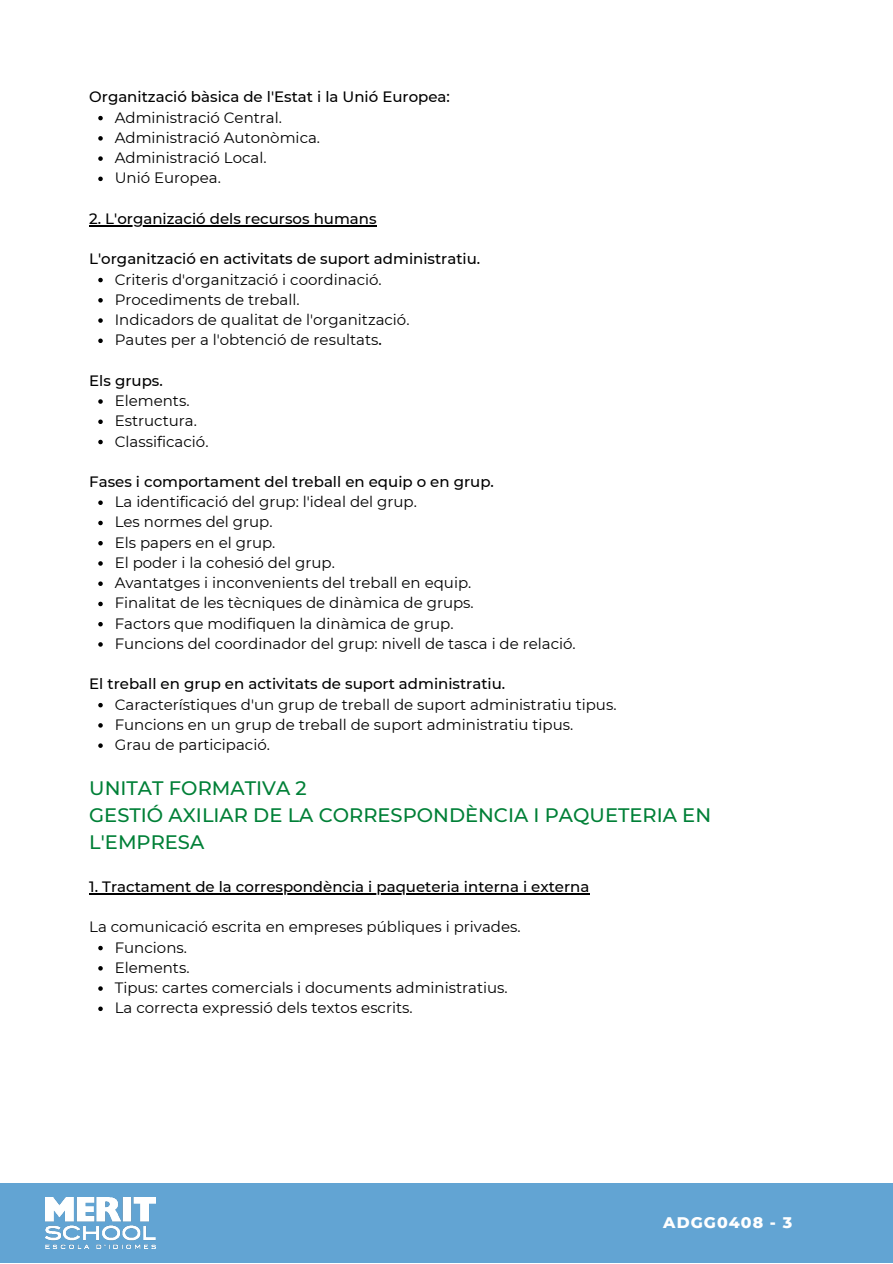
<style>
.page{position:relative;width:893px;height:1264px;background:#fff}
.page>*{position:absolute;margin:0;border:0;box-sizing:border-box;transform-origin:0 0}
.t1{font:500 19.5px/27px "Montserrat";color:#008037}
.t2{font:800 15.75px "Montserrat";letter-spacing:.07em;color:#fff}
.t3{font:15px/20.2px "Montserrat";color:#000}
.t4{font:500 15px "Montserrat";color:#000}
.s1{font-weight:500}
</style>
<div class="page">
<svg style="left:98px;top:116px;width:5px;height:4px"></svg>
<svg style="left:98px;top:136px;width:5px;height:5px"></svg>
<svg style="left:98px;top:156px;width:5px;height:5px"></svg>
<svg style="left:98px;top:177px;width:5px;height:4px"></svg>
<svg style="left:98px;top:278px;width:5px;height:4px"></svg>
<svg style="left:98px;top:298px;width:5px;height:4px"></svg>
<svg style="left:98px;top:318px;width:5px;height:5px"></svg>
<svg style="left:98px;top:338px;width:5px;height:5px"></svg>
<svg style="left:98px;top:399px;width:5px;height:5px"></svg>
<svg style="left:98px;top:419px;width:5px;height:5px"></svg>
<svg style="left:98px;top:440px;width:5px;height:4px"></svg>
<svg style="left:98px;top:500px;width:5px;height:5px"></svg>
<svg style="left:98px;top:520px;width:5px;height:5px"></svg>
<svg style="left:98px;top:541px;width:5px;height:4px"></svg>
<svg style="left:98px;top:561px;width:5px;height:4px"></svg>
<svg style="left:98px;top:581px;width:5px;height:5px"></svg>
<svg style="left:98px;top:601px;width:5px;height:5px"></svg>
<svg style="left:98px;top:622px;width:5px;height:4px"></svg>
<svg style="left:98px;top:642px;width:5px;height:4px"></svg>
<svg style="left:98px;top:703px;width:5px;height:4px"></svg>
<svg style="left:98px;top:723px;width:5px;height:4px"></svg>
<svg style="left:98px;top:743px;width:5px;height:5px"></svg>
<svg style="left:98px;top:945px;width:5px;height:5px"></svg>
<svg style="left:98px;top:966px;width:5px;height:4px"></svg>
<svg style="left:98px;top:986px;width:5px;height:4px"></svg>
<svg style="left:98px;top:1006px;width:5px;height:5px"></svg>
<hr style="left:89px;top:225px;width:287px;height:1px;background:#000">
<hr style="left:89px;top:893px;width:500px;height:1px;background:#000">
<div style="left:0;top:1183px;width:892px;height:79px;background:#62a4d3"></div>
<img style="left:46px;top:1197px;width:109px;height:50px">
<p class="t4" style="left:89px;top:88px;width:362px">Organització bàsica de l'Estat i la Unió Europea:</p>
<p class="t3" style="left:115px;top:107px;width:207px">Administració Central.<br>Administració Autonòmica.<br>Administració Local.<br>Unió Europea.</p>
<p class="t4" style="left:89px;top:209px;width:289px">2. L'organizació dels recursos humans</p>
<p class="t4" style="left:89px;top:250px;width:392px">L'organització en activitats de suport administratiu.</p>
<p class="t3" style="left:115px;top:269px;width:296px">Criteris d'organització i coordinació.<br>Procediments de treball.<br>Indicadors de qualitat de l'organització.<br>Pautes per a l'obtenció de resultats<span class="s1">.</span></p>
<p class="t4" style="left:89px;top:371px;width:75px">Els grups.</p>
<p class="t3" style="left:115px;top:390px;width:95px">Elements.<br>Estructura.<br>Classificació.</p>
<p class="t4" style="left:89px;top:472px;width:406px">Fases i comportament del treball en equip o en grup.</p>
<p class="t3" style="left:115px;top:491px;width:462px">La identificació del grup: l'ideal del grup.<br>Les normes del grup.<br>Els papers en el grup.<br>El poder i la cohesió del grup.<br>Avantatges i inconvenients del treball en equip.<br>Finalitat de les tècniques de dinàmica de grups.<br>Factors que modifiquen la dinàmica de grup.<br>Funcions del coordinador del grup: nivell de tasca i de relació.</p>
<p class="t4" style="left:89px;top:675px;width:417px">El treball en grup en activitats de suport administratiu.</p>
<p class="t3" style="left:115px;top:694px;width:503px">Característiques d'un grup de treball de suport administratiu tipus.<br>Funcions en un grup de treball de suport administratiu tipus.<br>Grau de participació.</p>
<h1 class="t1" style="left:89px;top:774px;width:623px">UNITAT FORMATIVA 2<br>GESTIÓ AXILIAR DE LA CORRESPONDÈNCIA I PAQUETERIA EN<br>L'EMPRESA</h1>
<p class="t4" style="left:89px;top:877px;width:501px">1. Tractament de la correspondència i paqueteria interna i externa</p>
<p class="t3" style="left:89px;top:916px;width:433px">La comunicació escrita en empreses públiques i privades.</p>
<p class="t3" style="left:115px;top:937px;width:394px">Funcions.<br>Elements.<br>Tipus: cartes comercials i documents administratius.<br>La correcta expressió dels textos escrits.</p>
<p class="t2" style="left:663px;top:1212px;width:130px">ADGG0408 - 3</p>
</div>
